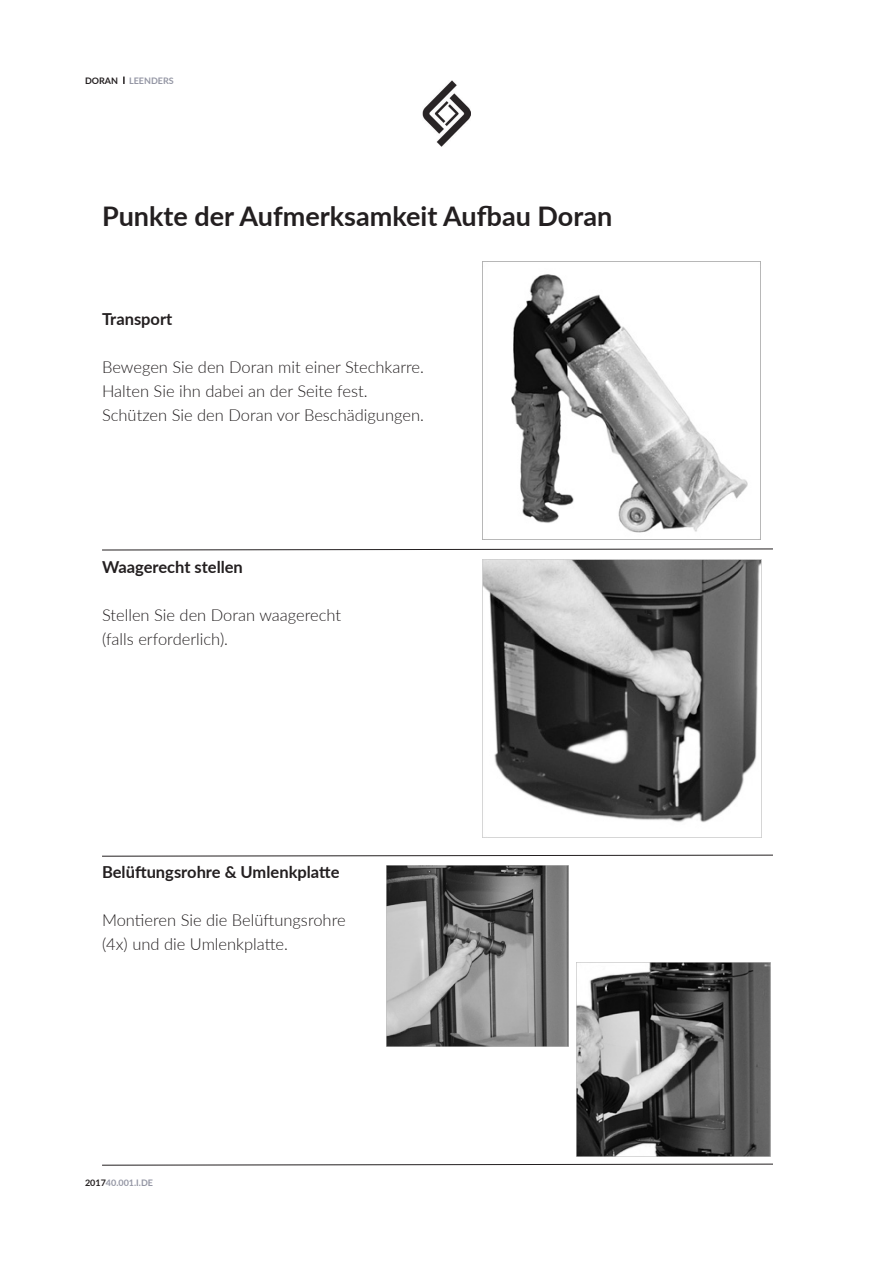
<style>
.page{position:relative;width:893px;height:1263px;background:#fff}
.page>*{position:absolute;margin:0;border:0;box-sizing:border-box;transform-origin:0 0}
.Titel{font:700 27px "Lato";color:#231f20}
.Tekst{font:300 16.5px "Lato";color:#231f20}
.Tekst-2{font:700 16.5px "Lato";color:#231f20}
.t1{font:700 9px "Lato";color:#9496a4}
.s1{color:#231f20}
</style>
<div class="page">
<img style="left:422px;top:81px;width:49px;height:65px">
<svg style="left:123px;top:77px;width:2px;height:7px"></svg>
<svg style="left:102px;top:548px;width:671px;height:3px"></svg>
<svg style="left:102px;top:854px;width:671px;height:3px"></svg>
<svg style="left:102px;top:1163px;width:671px;height:3px"></svg>
<img style="left:483px;top:261px;width:278px;height:279px">
<img style="left:483px;top:559px;width:278px;height:279px">
<img style="left:387px;top:865px;width:181px;height:182px">
<img style="left:577px;top:963px;width:194px;height:194px">
<p class="t1" style="left:85px;top:74px;width:90px"><span class="s1">DORAN</span> LEENDERS</p>
<p class="Titel" style="left:102px;top:196px;width:512px">Punkte der Aufmerksamkeit Aufbau Doran</p>
<p class="Tekst-2" style="left:102px;top:307px;width:72px">Transport</p>
<p class="Tekst" style="left:102px;top:356px;width:324px">Bewegen Sie den Doran mit einer Stechkarre.</p>
<p class="Tekst" style="left:102px;top:380px;width:267px">Halten Sie ihn dabei an der Seite fest.</p>
<p class="Tekst" style="left:102px;top:404px;width:323px">Schützen Sie den Doran vor Beschädigungen.</p>
<p class="Tekst-2" style="left:102px;top:555px;width:142px">Waagerecht stellen</p>
<p class="Tekst" style="left:102px;top:603px;width:241px">Stellen Sie den Doran waagerecht</p>
<p class="Tekst" style="left:102px;top:627px;width:128px">(falls erforderlich).</p>
<p class="Tekst-2" style="left:102px;top:860px;width:239px">Belüftungsrohre &amp; Umlenkplatte</p>
<p class="Tekst" style="left:102px;top:909px;width:245px">Montieren Sie die Belüftungsrohre</p>
<p class="Tekst" style="left:102px;top:933px;width:188px">(4x) und die Umlenkplatte.</p>
<p class="t1" style="left:85px;top:1176px;width:70px"><span class="s1">2017</span>40.001.I.DE</p>
</div>
